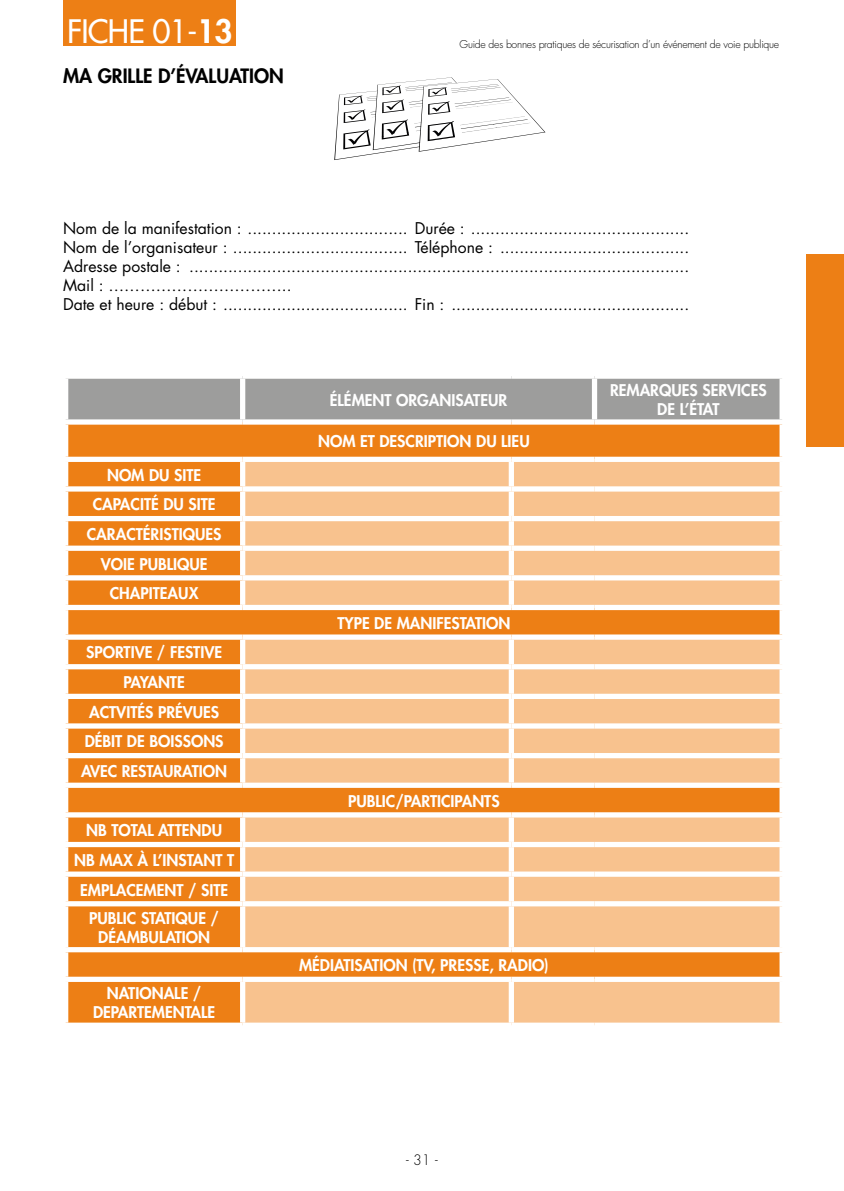
<style>
.page{position:relative;width:844px;height:1191px;background:#fff}
.page>*{position:absolute;margin:0;border:0;box-sizing:border-box;transform-origin:0 0}
.t1{font:500 31.5px "Futura Std";letter-spacing:-.025em;color:#fff}
.t2{font:800 19.25px "Futura Std";color:#000}
.t3{font:15.75px/18.9px "Futura Std";color:#000}
.t4{font:800 15.75px/29.6px "Futura Std";color:#fff;text-align:center}
.t5{font:300 14px "Futura Std";color:#000}
.t6{font:300 10.5px "Futura Std";letter-spacing:-.025em;color:#000}
.s1{font-weight:800}
</style>
<div class="page">
<div style="left:63px;top:0;width:173px;height:46px;background:#ed7f15"></div>
<div style="left:68px;top:379px;width:711px;height:40px;background:#9d9d9c"></div>
<div style="left:68px;top:424px;width:711px;height:598px;background:#ed7f15"></div>
<svg style="left:242px;top:462px;width:537px;height:560px;background:#f6b87c"></svg>
<div style="left:591px;top:379px;width:6px;height:40px;background:#fff"></div>
<div style="left:63px;top:457px;width:179px;height:5px;background:#fff"></div>
<div style="left:242px;top:457px;width:269px;height:5px;background:#fff"></div>
<div style="left:511px;top:457px;width:83px;height:5px;background:#fff"></div>
<div style="left:508px;top:462px;width:6px;height:24px;background:#fff"></div>
<div style="left:594px;top:457px;width:190px;height:5px;background:#fff"></div>
<div style="left:63px;top:486px;width:179px;height:5px;background:#fff"></div>
<div style="left:242px;top:486px;width:269px;height:5px;background:#fff"></div>
<div style="left:511px;top:486px;width:83px;height:5px;background:#fff"></div>
<div style="left:508px;top:491px;width:6px;height:25px;background:#fff"></div>
<div style="left:594px;top:486px;width:190px;height:5px;background:#fff"></div>
<div style="left:63px;top:516px;width:179px;height:5px;background:#fff"></div>
<div style="left:242px;top:516px;width:269px;height:5px;background:#fff"></div>
<div style="left:511px;top:516px;width:83px;height:5px;background:#fff"></div>
<div style="left:508px;top:521px;width:6px;height:24px;background:#fff"></div>
<div style="left:594px;top:516px;width:190px;height:5px;background:#fff"></div>
<div style="left:63px;top:545px;width:179px;height:6px;background:#fff"></div>
<div style="left:242px;top:545px;width:269px;height:6px;background:#fff"></div>
<div style="left:511px;top:545px;width:83px;height:6px;background:#fff"></div>
<div style="left:508px;top:551px;width:6px;height:24px;background:#fff"></div>
<div style="left:594px;top:545px;width:190px;height:6px;background:#fff"></div>
<div style="left:63px;top:575px;width:179px;height:5px;background:#fff"></div>
<div style="left:242px;top:575px;width:269px;height:5px;background:#fff"></div>
<div style="left:511px;top:575px;width:83px;height:5px;background:#fff"></div>
<div style="left:508px;top:580px;width:6px;height:25px;background:#fff"></div>
<div style="left:594px;top:575px;width:190px;height:5px;background:#fff"></div>
<div style="left:63px;top:605px;width:179px;height:5px;background:#fff"></div>
<div style="left:242px;top:605px;width:269px;height:5px;background:#fff"></div>
<div style="left:511px;top:605px;width:83px;height:5px;background:#fff"></div>
<div style="left:594px;top:605px;width:190px;height:5px;background:#fff"></div>
<div style="left:63px;top:634px;width:179px;height:6px;background:#fff"></div>
<div style="left:242px;top:634px;width:269px;height:6px;background:#fff"></div>
<div style="left:511px;top:634px;width:83px;height:6px;background:#fff"></div>
<div style="left:508px;top:640px;width:6px;height:24px;background:#fff"></div>
<div style="left:594px;top:634px;width:190px;height:6px;background:#fff"></div>
<div style="left:63px;top:664px;width:179px;height:5px;background:#fff"></div>
<div style="left:242px;top:664px;width:269px;height:5px;background:#fff"></div>
<div style="left:511px;top:664px;width:83px;height:5px;background:#fff"></div>
<div style="left:508px;top:669px;width:6px;height:24px;background:#fff"></div>
<div style="left:594px;top:664px;width:190px;height:5px;background:#fff"></div>
<div style="left:63px;top:693px;width:179px;height:6px;background:#fff"></div>
<div style="left:242px;top:693px;width:269px;height:6px;background:#fff"></div>
<div style="left:511px;top:693px;width:83px;height:6px;background:#fff"></div>
<div style="left:508px;top:699px;width:6px;height:24px;background:#fff"></div>
<div style="left:594px;top:693px;width:190px;height:6px;background:#fff"></div>
<div style="left:63px;top:723px;width:179px;height:5px;background:#fff"></div>
<div style="left:242px;top:723px;width:269px;height:5px;background:#fff"></div>
<div style="left:511px;top:723px;width:83px;height:5px;background:#fff"></div>
<div style="left:508px;top:728px;width:6px;height:25px;background:#fff"></div>
<div style="left:594px;top:723px;width:190px;height:5px;background:#fff"></div>
<div style="left:63px;top:753px;width:179px;height:5px;background:#fff"></div>
<div style="left:242px;top:753px;width:269px;height:5px;background:#fff"></div>
<div style="left:511px;top:753px;width:83px;height:5px;background:#fff"></div>
<div style="left:508px;top:758px;width:6px;height:24px;background:#fff"></div>
<div style="left:594px;top:753px;width:190px;height:5px;background:#fff"></div>
<div style="left:63px;top:782px;width:179px;height:6px;background:#fff"></div>
<div style="left:242px;top:782px;width:269px;height:6px;background:#fff"></div>
<div style="left:511px;top:782px;width:83px;height:6px;background:#fff"></div>
<div style="left:594px;top:782px;width:190px;height:6px;background:#fff"></div>
<div style="left:63px;top:812px;width:179px;height:5px;background:#fff"></div>
<div style="left:242px;top:812px;width:269px;height:5px;background:#fff"></div>
<div style="left:511px;top:812px;width:83px;height:5px;background:#fff"></div>
<div style="left:508px;top:817px;width:6px;height:25px;background:#fff"></div>
<div style="left:594px;top:812px;width:190px;height:5px;background:#fff"></div>
<div style="left:63px;top:842px;width:179px;height:5px;background:#fff"></div>
<div style="left:242px;top:842px;width:269px;height:5px;background:#fff"></div>
<div style="left:511px;top:842px;width:83px;height:5px;background:#fff"></div>
<div style="left:508px;top:847px;width:6px;height:24px;background:#fff"></div>
<div style="left:594px;top:842px;width:190px;height:5px;background:#fff"></div>
<div style="left:63px;top:871px;width:179px;height:5px;background:#fff"></div>
<div style="left:242px;top:871px;width:269px;height:5px;background:#fff"></div>
<div style="left:511px;top:871px;width:83px;height:5px;background:#fff"></div>
<div style="left:508px;top:876px;width:6px;height:25px;background:#fff"></div>
<div style="left:594px;top:871px;width:190px;height:5px;background:#fff"></div>
<div style="left:63px;top:901px;width:179px;height:5px;background:#fff"></div>
<div style="left:242px;top:901px;width:269px;height:5px;background:#fff"></div>
<div style="left:511px;top:901px;width:83px;height:5px;background:#fff"></div>
<div style="left:508px;top:906px;width:6px;height:41px;background:#fff"></div>
<div style="left:594px;top:901px;width:190px;height:5px;background:#fff"></div>
<div style="left:63px;top:947px;width:179px;height:5px;background:#fff"></div>
<div style="left:242px;top:947px;width:269px;height:5px;background:#fff"></div>
<div style="left:511px;top:947px;width:83px;height:5px;background:#fff"></div>
<div style="left:594px;top:947px;width:190px;height:5px;background:#fff"></div>
<div style="left:63px;top:976px;width:179px;height:6px;background:#fff"></div>
<div style="left:242px;top:976px;width:269px;height:6px;background:#fff"></div>
<div style="left:511px;top:976px;width:83px;height:6px;background:#fff"></div>
<div style="left:508px;top:982px;width:6px;height:40px;background:#fff"></div>
<div style="left:594px;top:976px;width:190px;height:6px;background:#fff"></div>
<div style="left:240px;top:379px;width:5px;height:40px;background:#fff"></div>
<div style="left:240px;top:462px;width:5px;height:24px;background:#fff"></div>
<div style="left:240px;top:491px;width:5px;height:25px;background:#fff"></div>
<div style="left:240px;top:521px;width:5px;height:24px;background:#fff"></div>
<div style="left:240px;top:551px;width:5px;height:24px;background:#fff"></div>
<div style="left:240px;top:580px;width:5px;height:25px;background:#fff"></div>
<div style="left:240px;top:640px;width:5px;height:24px;background:#fff"></div>
<div style="left:240px;top:669px;width:5px;height:24px;background:#fff"></div>
<div style="left:240px;top:699px;width:5px;height:24px;background:#fff"></div>
<div style="left:240px;top:728px;width:5px;height:25px;background:#fff"></div>
<div style="left:240px;top:758px;width:5px;height:24px;background:#fff"></div>
<div style="left:240px;top:817px;width:5px;height:25px;background:#fff"></div>
<div style="left:240px;top:847px;width:5px;height:24px;background:#fff"></div>
<div style="left:240px;top:876px;width:5px;height:25px;background:#fff"></div>
<div style="left:240px;top:906px;width:5px;height:41px;background:#fff"></div>
<div style="left:240px;top:982px;width:5px;height:40px;background:#fff"></div>
<div style="left:806px;top:254px;width:37px;height:192px;background:#ed7f15"></div>
<svg style="left:334px;top:77px;width:211px;height:83px"></svg>
<h1 class="t1" style="left:67px;top:11px;width:167px">FICHE 01-<span class="s1">13</span></h1>
<p class="t2" style="left:63px;top:64px;width:222px">MA GRILLE D’ÉVALUATION</p>
<p class="t6" style="left:459px;top:38px;width:321px">Guide des bonnes pratiques de sécurisation d’un événement de voie publique</p>
<p class="t3" style="left:63px;top:219px;width:627px">Nom de la manifestation : ................................. Durée : .............................................<br>Nom de l’organisateur : .................................... Téléphone : .......................................<br>Adresse postale : .......................................................................................................<br>Mail : ……………………………..<br>Date et heure : début : ...................................... Fin : .................................................</p>
<p class="t4" style="left:87px;top:460px;width:136px">NOM DU SITE<br>CAPACITÉ DU SITE<br>CARACTÉRISTIQUES<br>VOIE PUBLIQUE<br>CHAPITEAUX</p>
<p class="t4" style="left:81px;top:638px;width:147px">SPORTIVE / FESTIVE<br>PAYANTE<br>ACTVITÉS PRÉVUES<br>DÉBIT DE BOISSONS<br>AVEC RESTAURATION</p>
<p class="t4" style="left:74px;top:816px;width:161px">NB TOTAL ATTENDU<br>NB MAX À L’INSTANT T<br>EMPLACEMENT / SITE<br>PUBLIC STATIQUE /</p>
<p class="t4" style="left:98px;top:922px;width:113px">DÉAMBULATION</p>
<p class="t4" style="left:93px;top:984px;width:124px;line-height:18.9px">NATIONALE /<br>DEPARTEMENTALE</p>
<p class="t4" style="left:330px;top:385px;width:179px">ÉLÉMENT ORGANISATEUR</p>
<p class="t4" style="left:610px;top:381px;width:158px;line-height:18.9px">REMARQUES SERVICES<br>DE L’ÉTAT</p>
<p class="t4" style="left:318px;top:426px;width:213px">NOM ET DESCRIPTION DU LIEU</p>
<p class="t4" style="left:337px;top:608px;width:174px">TYPE DE MANIFESTATION</p>
<p class="t4" style="left:348px;top:786px;width:153px">PUBLIC/PARTICIPANTS</p>
<p class="t4" style="left:299px;top:950px;width:251px">MÉDIATISATION (TV, PRESSE, RADIO)</p>
<p class="t5" style="left:406px;top:1151px;width:33px">- 31 -</p>
</div>
